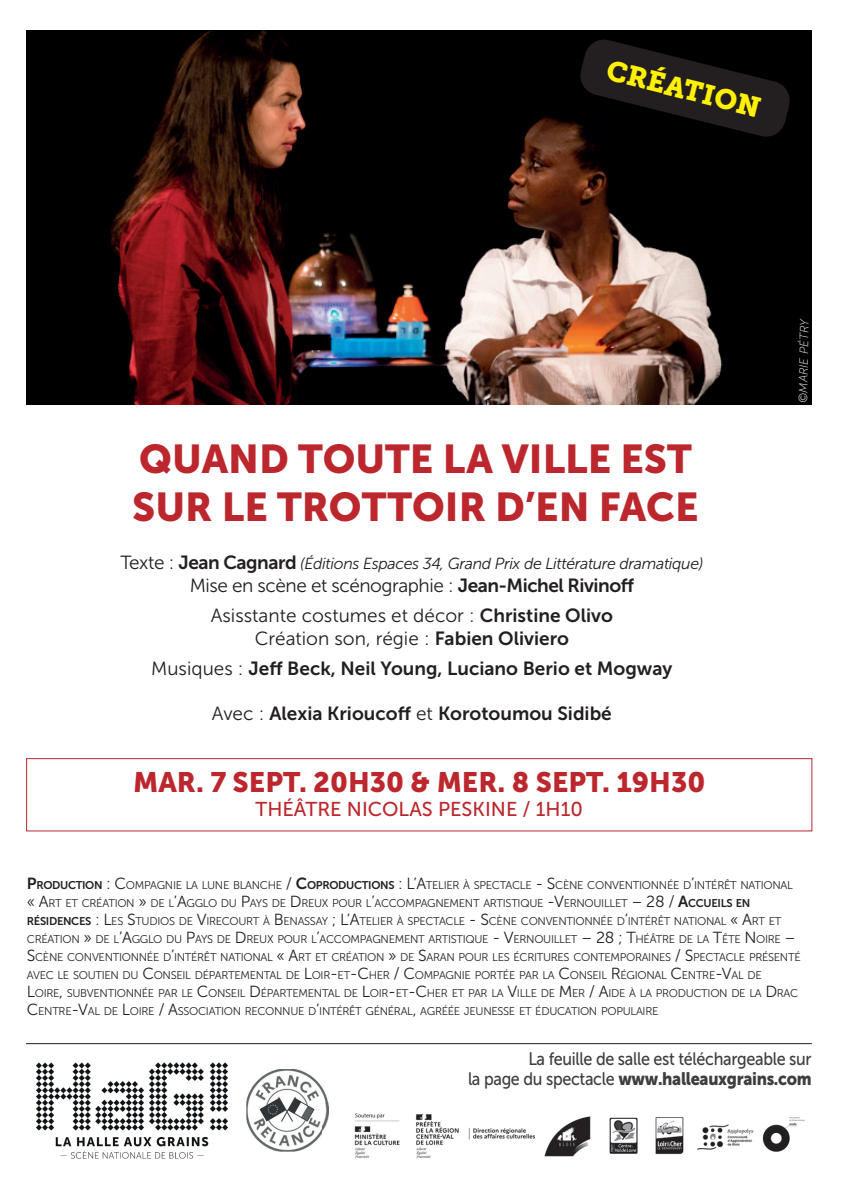
<style>
.page{position:relative;width:842px;height:1191px;background:#fff}
.page>*{position:absolute;margin:0;border:0;box-sizing:border-box;transform-origin:0 0}
.t1{font:40px/48px "Museo Sans 900";color:#bc272d}
.t2{font:28px "Museo Sans 900";color:#bc272d}
.t3{font:28px "Museo Slab 900";color:#fff101}
.t4{font:20px "Museo Sans 500";color:#bc272d}
.t5{font:19px/30px "Museo Sans 300";color:#231f20;text-align:center}
.t6{font:19px "Museo Sans 700";color:#231f20}
.t7{font:18px "Museo Sans 900";letter-spacing:-.02em;color:#3e3e3f;scale:.9 1}
.t8{font:18px "Museo Sans 500";letter-spacing:-.02em;color:#3e3e3f;scale:.9 1}
.t9{font:italic 16px "Museo Sans 300";letter-spacing:-.025em;color:#231f20}
.t10{font:italic 12px "Museo Sans 100";color:#fff}
.t11{font:11.2px/18px "Museo Sans 300";letter-spacing:-.03em;color:#231f20}
.s1{font-style:normal;font-size:19px}
.s2{font-family:"Museo Sans 700";font-style:normal;font-size:19px}
.s3{font-family:"Museo Sans 700"}
.s4{font-family:"Museo Sans 300"}
.s5{font-family:"Museo Sans 700";font-size:16px}
.s6{font-size:16px}
.s7{font-family:"Museo Sans 500"}
</style>
<div class="page">
<img style="left:26px;top:30px;width:786px;height:375px">
<div style="left:26px;top:758px;width:786px;height:73px;border:1px solid #bc272d"></div>
<img style="left:354px;top:1113px;width:451px;height:45px">
<img style="left:36px;top:1062px;width:192px;height:97px">
<hr style="left:26px;top:1043px;width:786px;height:1px;background:#231f20">
<svg style="left:578px;top:38px;width:214px;height:101px;background:#121011"></svg>
<img style="left:246px;top:1069px;width:82px;height:82px">
<img style="left:323px;top:1102px;width:6px;height:49px">
<h2 class="t3" style="left:611px;top:54px;width:159px;rotate:14deg">CRÉATION</h2>
<h1 class="t1" style="left:132px;top:434px;width:568px">QUAND TOUTE LA VILLE EST<br>SUR LE TROTTOIR D’EN FACE</h1>
<h3 class="t9" style="left:120px;top:555px;width:584px"><span class="s1">Texte :</span> <span class="s2">Jean Cagnard</span> (Éditions Espaces 34, Grand Prix de Littérature dramatique)</h3>
<h3 class="t5" style="left:190px;top:570px;width:446px">Mise en scène et scénographie : <span class="s3">Jean-Michel Rivinoff<br></span>Asisstante costumes et décor : <span class="s3">Christine Olivo</span></h3>
<h3 class="t5" style="left:255px;top:623px;width:316px">Création son, régie : <span class="s3">Fabien Oliviero</span></h3>
<h3 class="t6" style="left:151px;top:657px;width:523px"><span class="s4">Musiques :</span> Jeff Beck, Neil Young, Luciano Berio et Mogway</h3>
<h3 class="t6" style="left:212px;top:703px;width:401px"><span class="s4">Avec :</span> Alexia Krioucoff <span class="s4">et</span> Korotoumou Sidibé</h3>
<h2 class="t2" style="left:133px;top:766px;width:574px">MAR. 7 SEPT. 20H30 &amp; MER. 8 SEPT. 19H30</h2>
<h3 class="t4" style="left:255px;top:798px;width:329px">THÉÂTRE NICOLAS PESKINE / 1H10</h3>
<p class="t10" style="left:797px;top:402px;width:85px;rotate:-89deg">©MARIE PÉTRY</p>
<p class="t11" style="left:27px;top:876px;width:775px"><span class="s5">P</span><span class="s3">RODUCTION</span> <span class="s6">: C</span>OMPAGNIE LA LUNE BLANCHE <span class="s6">/</span> <span class="s5">C</span><span class="s3">OPRODUCTIONS</span> <span class="s6">: L’A</span>TELIER À SPECTACLE <span class="s6">- S</span>CÈNE CONVENTIONNÉE D<span class="s6">’</span>INTÉRÊT NATIONAL <span class="s6">« A</span>RT ET CRÉATION <span class="s6">»</span> DE L<span class="s6">’A</span>GGLO DU <span class="s6">P</span>AYS DE <span class="s6">D</span>REUX POUR L<span class="s6">’</span>ACCOMPAGNEMENT ARTISTIQUE <span class="s6">-V</span>ERNOUILLET <span class="s6">– 28 /</span> <span class="s5">A</span><span class="s3">CCUEILS EN RÉSIDENCES</span> <span class="s6">: L</span>ES <span class="s6">S</span>TUDIOS DE <span class="s6">V</span>IRECOURT À <span class="s6">B</span>ENASSAY <span class="s6">; L’A</span>TELIER À SPECTACLE <span class="s6">- S</span>CÈNE CONVENTIONNÉE D<span class="s6">’</span>INTÉRÊT NATIONAL <span class="s6">« A</span>RT ET CRÉATION <span class="s6">»</span> DE L<span class="s6">’A</span>GGLO DU <span class="s6">P</span>AYS DE <span class="s6">D</span>REUX POUR L<span class="s6">’</span>ACCOMPAGNEMENT ARTISTIQUE <span class="s6">- V</span>ERNOUILLET <span class="s6">– 28 ; T</span>HÉÂTRE DE LA <span class="s6">T</span>ÊTE <span class="s6">N</span>OIRE <span class="s6">– S</span>CÈNE CONVENTIONNÉE D<span class="s6">’</span>INTÉRÊT NATIONAL <span class="s6">« A</span>RT ET CRÉATION <span class="s6">»</span> DE <span class="s6">S</span>ARAN POUR LES ÉCRITURES CONTEMPORAINES <span class="s6">/ S</span>PECTACLE PRÉSENTÉ AVEC LE SOUTIEN DU <span class="s6">C</span>ONSEIL DÉPARTEMENTAL DE <span class="s6">L</span>OIR<span class="s6">-</span>ET<span class="s6">-C</span>HER <span class="s6">/ C</span>OMPAGNIE PORTÉE PAR LA <span class="s6">C</span>ONSEIL <span class="s6">R</span>ÉGIONAL <span class="s6">C</span>ENTRE<span class="s6">-V</span>AL DE <span class="s6">L</span>OIRE<span class="s6">,</span> SUBVENTIONNÉE PAR LE <span class="s6">C</span>ONSEIL <span class="s6">D</span>ÉPARTEMENTAL DE <span class="s6">L</span>OIR<span class="s6">-</span>ET<span class="s6">-C</span>HER ET PAR LA <span class="s6">V</span>ILLE DE <span class="s6">M</span>ER <span class="s6">/ A</span>IDE À LA PRODUCTION DE LA <span class="s6">D</span>RAC <span class="s6">C</span>ENTRE<span class="s6">-V</span>AL DE <span class="s6">L</span>OIRE <span class="s6">/ A</span>SSOCIATION RECONNUE D<span class="s6">’</span>INTÉRÊT GÉNÉRAL<span class="s6">,</span> AGRÉÉE JEUNESSE ET ÉDUCATION POPULAIRE</p>
<h3 class="t8" style="left:528px;top:1048px;width:316px">La feuille de salle est téléchargeable sur</h3>
<h3 class="t7" style="left:468px;top:1068px;width:383px"><span class="s7">la page du spectacle</span> www.halleauxgrains.com</h3>
</div>
